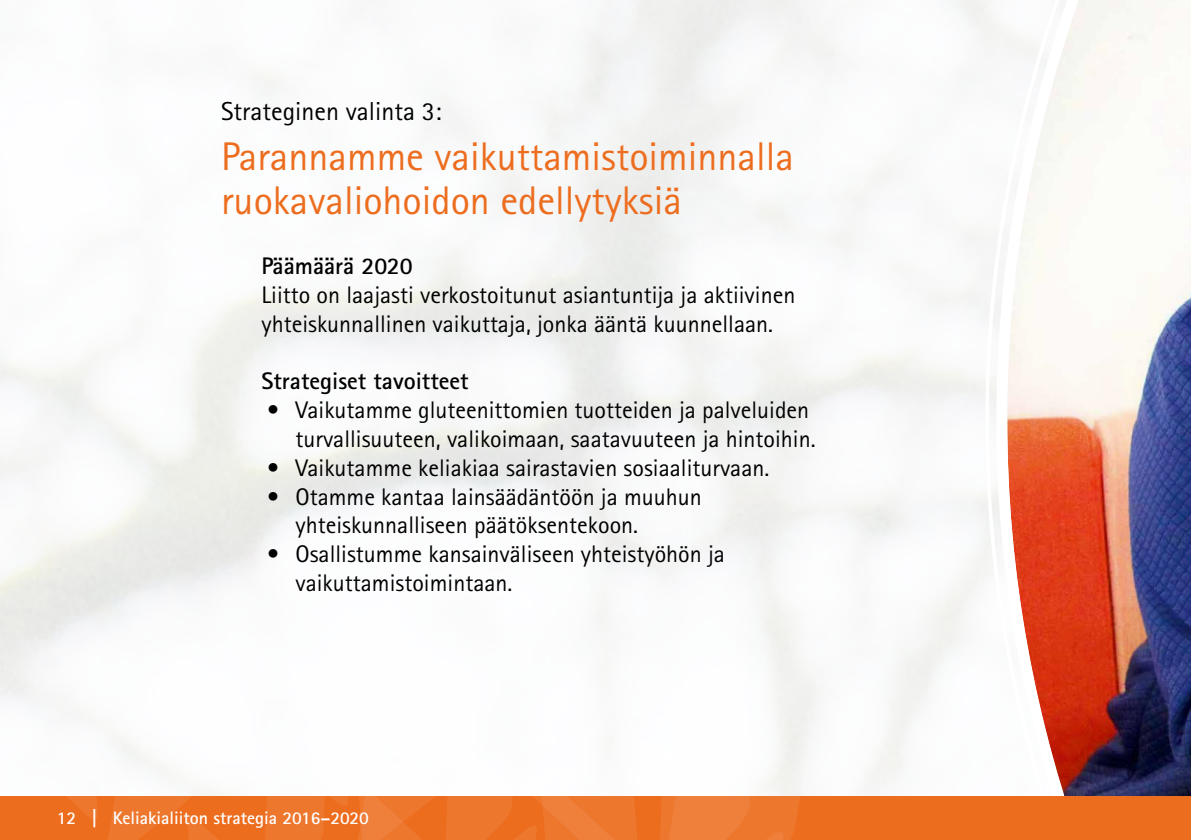
<style>
.page{position:relative;width:1191px;height:840px;background:#fff}
.page>*{position:absolute;margin:0;border:0;box-sizing:border-box;transform-origin:0 0}
.t1{font:40px/44px "Rotis Sans Serif Std";color:#ed6d1f}
.t2{font:26px "Rotis Sans Serif Std";color:#000}
.t3{font:24px/28.8px "Rotis Sans Serif Std";color:#000}
.t4{font:700 24px "Rotis Sans Serif Std";color:#000}
.t5{font:700 18px "Rotis Sans Serif Std";color:#fff}
</style>
<div class="page">
<svg style="left:983px;top:0;width:7px;height:576px"></svg>
<svg style="left:990px;top:0;width:201px;height:795px"></svg>
<div style="left:0;top:795px;width:1191px;height:44px;background:#ed6d1f"></div>
<svg style="left:0;top:795px;width:829px;height:44px"></svg>
<p class="t2" style="left:221px;top:96px;width:222px">Strateginen valinta 3:</p>
<h1 class="t1" style="left:221px;top:135px;width:574px">Parannamme vaikuttamistoiminnalla ruokavaliohoidon edellytyksiä</h1>
<p class="t4" style="left:261px;top:250px;width:153px">Päämäärä 2020</p>
<p class="t3" style="left:261px;top:280px;width:535px">Liitto on laajasti verkostoitunut asiantuntija ja aktiivinen yhteiskunnallinen vaikuttaja, jonka ääntä kuunnellaan.</p>
<p class="t4" style="left:261px;top:365px;width:209px">Strategiset tavoitteet</p>
<p class="t3" style="left:267px;top:395px;width:550px;text-align:right">• Vaikutamme gluteenittomien tuotteiden ja palveluiden turvallisuuteen, valikoimaan, saatavuuteen ja hintoihin.</p>
<p class="t3" style="left:267px;top:453px;width:504px">• Vaikutamme keliakiaa sairastavien sosiaaliturvaan.</p>
<p class="t3" style="left:295px;top:482px;width:408px;text-indent:-28px">• Otamme kantaa lainsäädäntöön ja muuhun yhteiskunnalliseen päätöksentekoon.</p>
<p class="t3" style="left:295px;top:539px;width:431px;text-indent:-28px">• Osallistumme kansainväliseen yhteistyöhön ja vaikuttamistoimintaan.</p>
<p class="t5" style="left:57px;top:806px;width:313px">12 | Keliakialiiton strategia 2016–2020</p>
</div>
